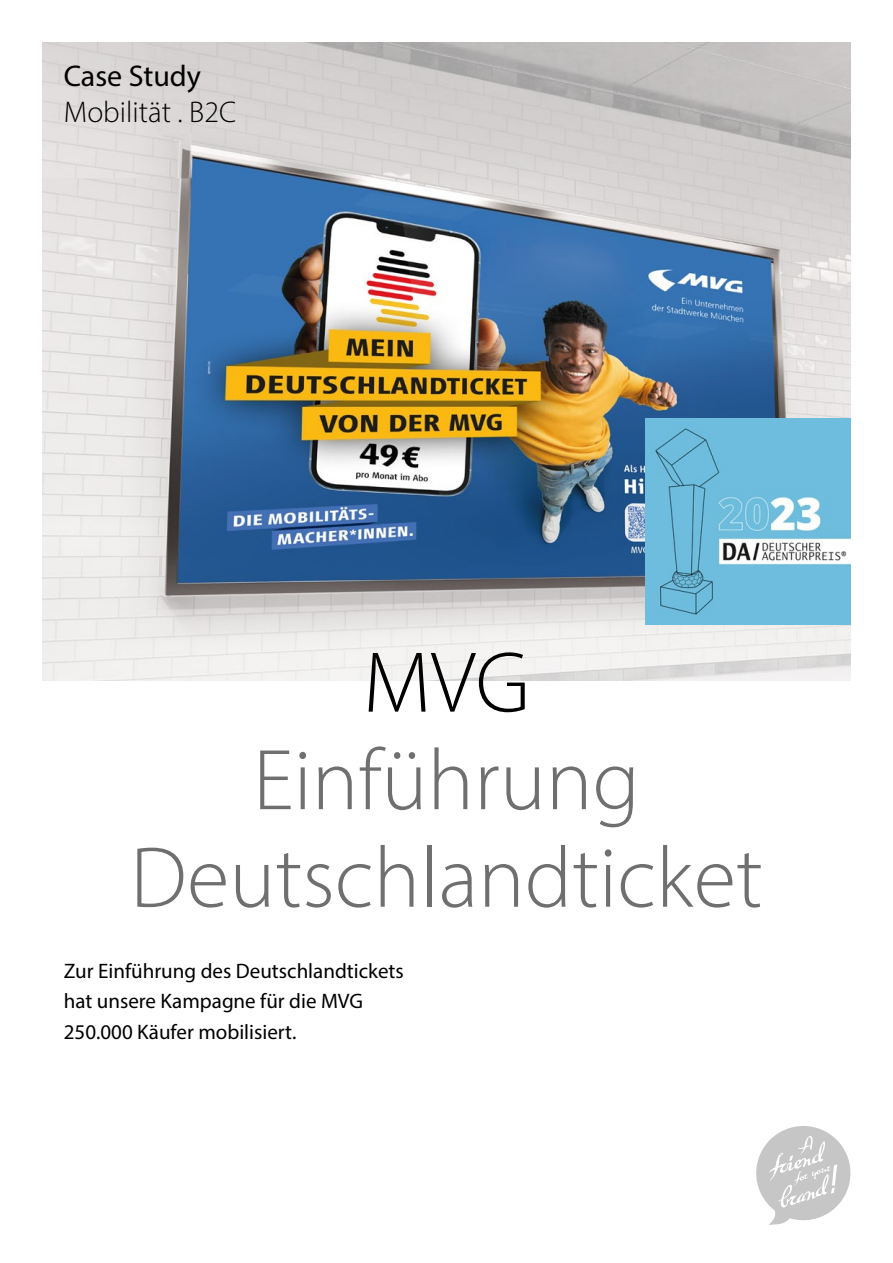
<style>
.page{position:relative;width:893px;height:1263px;background:#fff}
.page>*{position:absolute;margin:0;border:0;box-sizing:border-box;transform-origin:0 0}
.t1{font:300 87px/97.5px "Myriad Pro";color:#706f6f;text-align:center}
.t2{font:300 87px "Myriad Pro";color:#000}
.t3{font:300 30px "Myriad Pro";color:#000}
.t4{font:30px "Myriad Pro";color:#000}
.t5{font:21px/30px "Myriad Pro";color:#000}
</style>
<div class="page">
<svg style="left:756px;top:1126px;width:94px;height:99px"></svg>
<img style="left:43px;top:43px;width:807px;height:637px">
<img style="left:645px;top:419px;width:205px;height:205px">
<h2 class="t4" style="left:64px;top:58px;width:139px">Case Study</h2>
<h2 class="t3" style="left:64px;top:94px;width:174px">Mobilität . B2C</h2>
<h1 class="t2" style="left:363px;top:630px;width:168px">MVG</h1>
<h1 class="t1" style="left:130px;top:731px;width:634px">Einführung<br>Deutschlandticket</h1>
<p class="t5" style="left:64px;top:956px;width:342px">Zur Einführung des Deutschlandtickets hat unsere Kampagne für die MVG<br>250.000 Käufer mobilisiert.</p>
</div>
